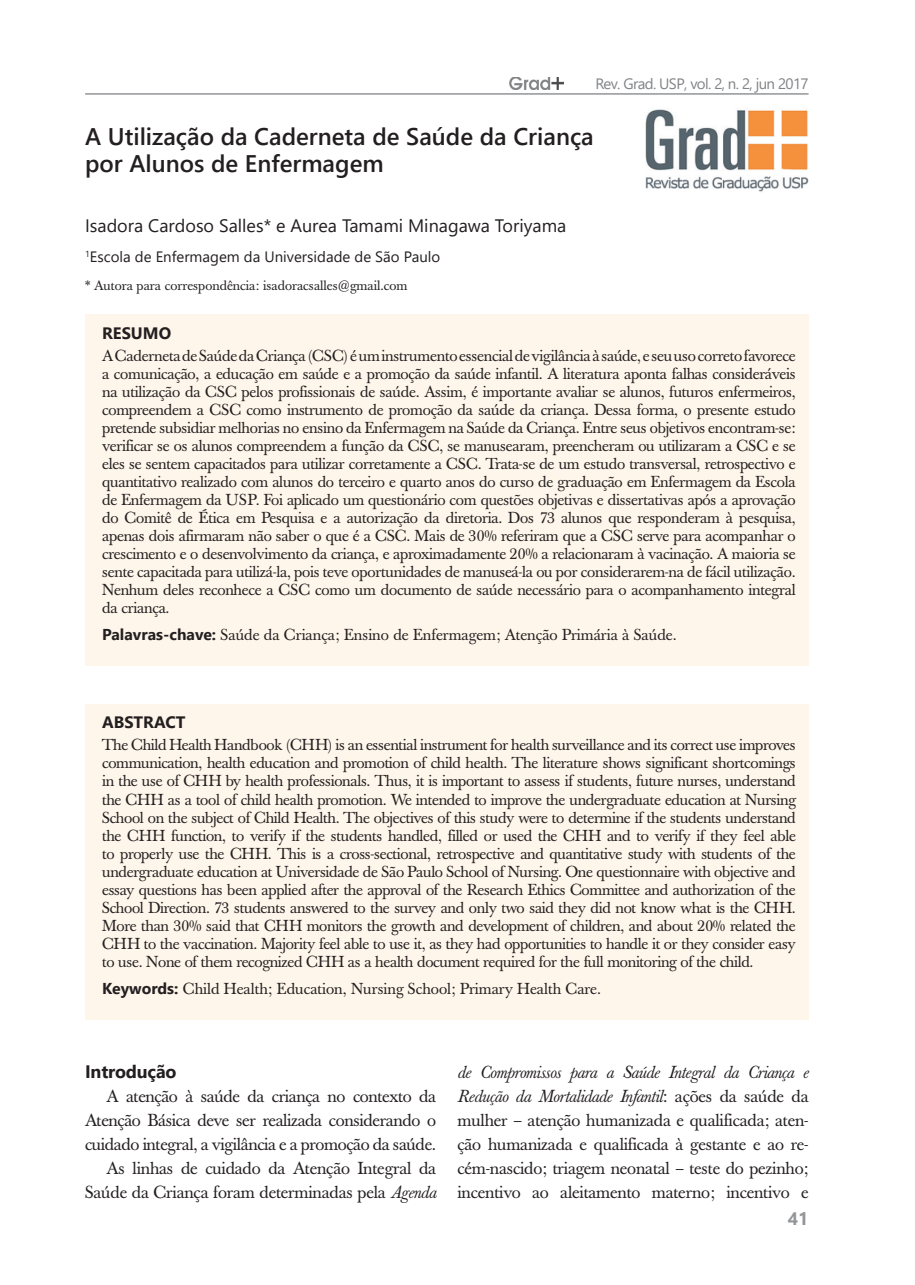
<style>
.page{position:relative;width:915px;height:1285px;background:#fff}
.page>*{position:absolute;margin:0;border:0;box-sizing:border-box;transform-origin:0 0}
.t1{font:600 24px/27px "Segoe UI";color:#231f20}
.t2{font:18px "Segoe UI";color:#231f20}
.t3{font:700 18px "Segoe UI";letter-spacing:-.01em;color:#231f20}
.t4{font:700 18px "Segoe UI";color:#939598}
.t5{font:17.25px/24px "Baskerville";letter-spacing:-.015em;color:#231f20;text-align:right}
.t6{font:700 16.5px "Segoe UI";color:#231f20}
.t7{font:15.75px/18px "Baskerville";letter-spacing:-.015em;color:#231f20;text-align:justify}
.t8{font:15px "Segoe UI";color:#231f20}
.t9{font:15px "Segoe UI";letter-spacing:-.04em;color:#808285}
.t10{font:13.5px "Baskerville";color:#231f20}
.s1{font-family:"Segoe UI";font-weight:700}
.s2{font-style:italic}
</style>
<div class="page">
<img style="left:510px;top:78px;width:53px;height:12px">
<img style="left:645px;top:109px;width:163px;height:83px">
<hr style="left:85px;top:93px;width:723px;height:2px;background:#939598">
<div style="left:85px;top:314px;width:723px;height:352px;background:#fef6eb"></div>
<div style="left:85px;top:703px;width:723px;height:316px;background:#fef6eb"></div>
<p class="t9" style="left:595px;top:72px;width:214px">Rev. Grad. USP, vol. 2, n. 2, jun 2017</p>
<h1 class="t1" style="left:85px;top:123px;width:510px">A Utilização da Caderneta de Saúde da Criança por Alunos de Enfermagem</h1>
<p class="t2" style="left:85px;top:211px;width:482px">Isadora Cardoso Salles* e Aurea Tamami Minagawa Toriyama</p>
<p class="t8" style="left:85px;top:244px;width:356px"><sup>1</sup>Escola de Enfermagem da Universidade de São Paulo</p>
<p class="t10" style="left:85px;top:277px;width:324px">* Autora para correspondência: isadoracsalles@gmail.com</p>
<p class="t6" style="left:102px;top:320px;width:71px">RESUMO</p>
<p class="t7" style="left:102px;top:347px;width:695px">A Caderneta de Saúde da Criança (CSC) é um instrumento essencial de vigilância à saúde, e seu uso correto favorece a comunicação, a educação em saúde e a promoção da saúde infantil. A literatura aponta falhas consideráveis na utilização da CSC pelos profissionais de saúde. Assim, é importante avaliar se alunos, futuros enfermeiros, compreendem a CSC como instrumento de promoção da saúde da criança. Dessa forma, o presente estudo pretende subsidiar melhorias no ensino da Enfermagem na Saúde da Criança. Entre seus objetivos encontram-se: verificar se os alunos compreendem a função da CSC, se manusearam, preencheram ou utilizaram a CSC e se eles se sentem capacitados para utilizar corretamente a CSC. Trata-se de um estudo transversal, retrospectivo e quantitativo realizado com alunos do terceiro e quarto anos do curso de graduação em Enfermagem da Escola de Enfermagem da USP. Foi aplicado um questionário com questões objetivas e dissertativas após a aprovação do Comitê de Ética em Pesquisa e a autorização da diretoria. Dos 73 alunos que responderam à pesquisa, apenas dois afirmaram não saber o que é a CSC. Mais de 30% referiram que a CSC serve para acompanhar o crescimento e o desenvolvimento da criança, e aproximadamente 20% a relacionaram à vacinação. A maioria se sente capacitada para utilizá-la, pois teve oportunidades de manuseá-la ou por considerarem-na de fácil utilização.<br>Nenhum deles reconhece a CSC como um documento de saúde necessário para o acompanhamento integral da criança.</p>
<p class="t7" style="left:102px;top:626px;width:576px"><span class="s1">Palavras-chave:</span> Saúde da Criança; Ensino de Enfermagem; Atenção Primária à Saúde.</p>
<p class="t6" style="left:102px;top:709px;width:85px">ABSTRACT</p>
<p class="t7" style="left:102px;top:736px;width:695px">The Child Health Handbook (CHH) is an essential instrument for health surveillance and its correct use improves communication, health education and promotion of child health. The literature shows significant shortcomings in the use of CHH by health professionals. Thus, it is important to assess if students, future nurses, understand the CHH as a tool of child health promotion. We intended to improve the undergraduate education at Nursing School on the subject of Child Health. The objectives of this study were to determine if the students understand the CHH function, to verify if the students handled, filled or used the CHH and to verify if they feel able to properly use the CHH. This is a cross-sectional, retrospective and quantitative study with students of the undergraduate education at Universidade de São Paulo School of Nursing. One questionnaire with objective and essay questions has been applied after the approval of the Research Ethics Committee and authorization of the School Direction. 73 students answered to the survey and only two said they did not know what is the CHH.<br>More than 30% said that CHH monitors the growth and development of children, and about 20% related the CHH to the vaccination. Majority feel able to use it, as they had opportunities to handle it or they consider easy to use. None of them recognized CHH as a health document required for the full monitoring of the child.</p>
<p class="t7" style="left:102px;top:979px;width:500px"><span class="s1">Keywords:</span> Child Health; Education, Nursing School; Primary Health Care.</p>
<p class="t3" style="left:85px;top:1057px;width:93px">Introdução</p>
<p class="t5" style="left:85px;top:1084px;width:352px">A atenção à saúde da criança no contexto da Atenção Básica deve ser realizada considerando o cuidado integral, a vigilância e a promoção da saúde.<br>As linhas de cuidado da Atenção Integral da Saúde da Criança foram determinadas pela <span class="s2">Agenda</span></p>
<p class="t5" style="left:457px;top:1060px;width:352px;text-align:justify"><span class="s2">de Compromissos para a Saúde Integral da Criança e Redução da Mortalidade Infantil</span>: ações da saúde da mulher – atenção humanizada e qualificada; aten&shy;ção humanizada e qualificada à gestante e ao re&shy;cém-nascido; triagem neonatal – teste do pezinho; incentivo ao aleitamento materno; incentivo e</p>
<p class="t4" style="left:787px;top:1204px;width:22px">41</p>
</div>
